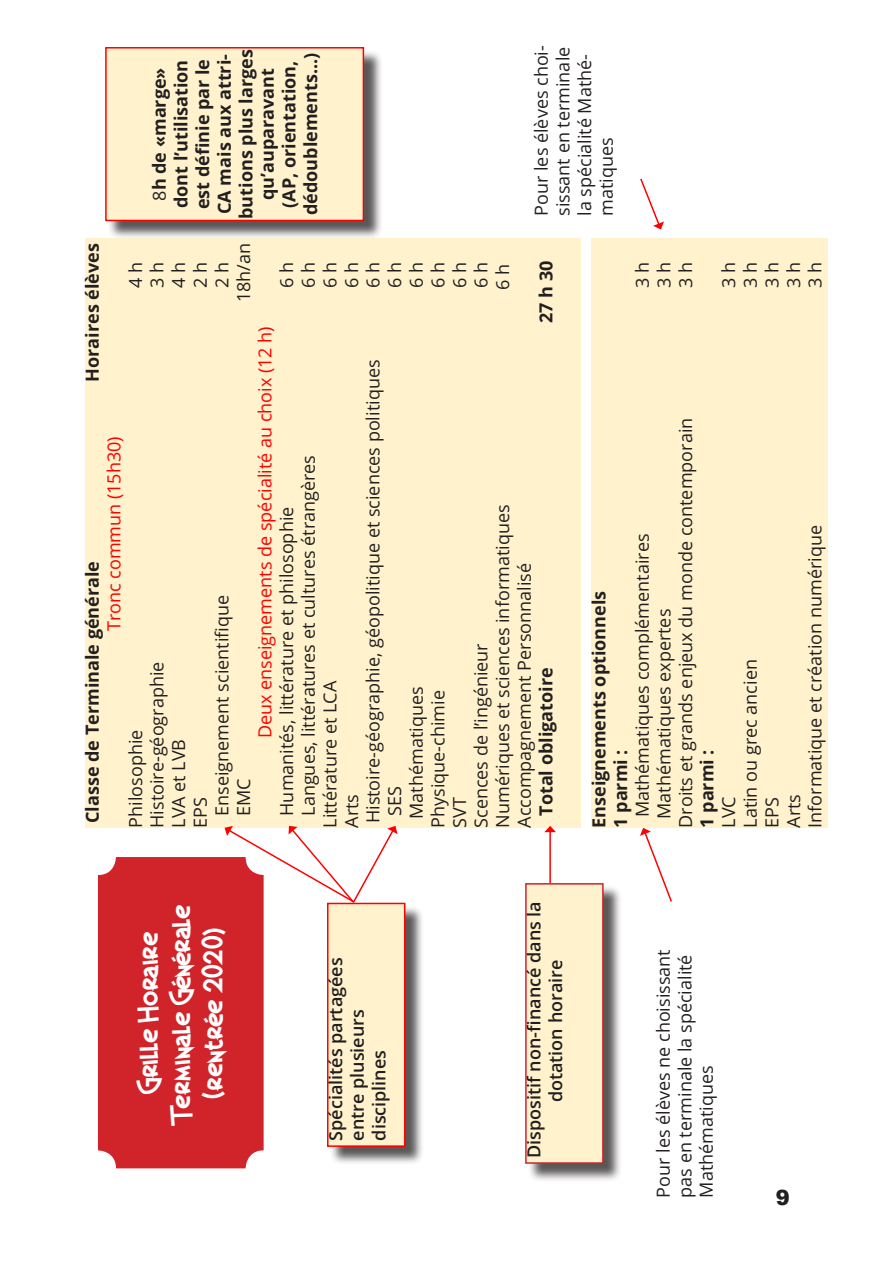
<style>
.page{position:relative;width:893px;height:1263px;background:#fff}
.page>*{position:absolute;margin:0;border:0;box-sizing:border-box;transform-origin:0 0}
.t1{font:27px "German Beauty";color:#fff}
.t2{font:900 21px "Arial";color:#231f20}
.t3{font:18px/21.6px "Open Sans";color:#231f20}
.t4{font:700 18px/21.6px "Open Sans";color:#231f20;text-align:center}
.t5{font:600 18px/21.6px "Open Sans";color:#231f20}
.t6{font:18px "Open Sans";color:#f00}
.s1{font-weight:400}
</style>
<div class="page">
<div style="left:85px;top:239px;width:495px;height:589px;background:#fff2cc"></div>
<div style="left:592px;top:239px;width:236px;height:589px;background:#fff2cc"></div>
<div style="left:330px;top:905px;width:94px;height:260px;background:#231f20;opacity:.75"></div>
<div style="left:328px;top:903px;width:77px;height:243px;background:#fff2cc"></div>
<div style="left:327px;top:903px;width:78px;height:244px;border:2px solid #f00"></div>
<div style="left:528px;top:885px;width:94px;height:297px;background:#231f20;opacity:.75"></div>
<div style="left:526px;top:884px;width:77px;height:279px;background:#fff2cc"></div>
<div style="left:525px;top:883px;width:79px;height:281px;border:2px solid #d1232a"></div>
<div style="left:98px;top:857px;width:166px;height:311px;background:#d1232a;border-radius:18px"></div>
<svg style="left:225px;top:826px;width:173px;height:78px"></svg>
<hr style="left:549px;top:831px;width:2px;height:52px;background:#f00">
<svg style="left:544px;top:826px;width:12px;height:6px"></svg>
<svg style="left:640px;top:828px;width:32px;height:74px"></svg>
<svg style="left:640px;top:178px;width:24px;height:51px"></svg>
<div style="left:107px;top:49px;width:276px;height:191px;background:#231f20;opacity:.75"></div>
<div style="left:106px;top:48px;width:257px;height:172px;background:#fff2cc"></div>
<div style="left:105px;top:47px;width:259px;height:174px;border:2px solid #f00"></div>
<p class="t4" style="left:148px;top:219px;width:171px;rotate:-90deg"><span class="s1">8</span>h de «marge» dont l’utilisation est définie par le<br>CA mais aux attri&shy;butions plus larges qu’auparavant (AP, orientation, dédoublements...)</p>
<p class="t3" style="left:530px;top:216px;width:172px;rotate:-90deg">Pour les élèves choi&shy;sissant en terminale la spécialité Mathé&shy;matiques</p>
<p class="t4" style="left:81px;top:382px;width:140px;rotate:-90deg">Horaires élèves</p>
<p class="t3" style="left:232px;top:302px;width:61px;rotate:-90deg">18h/an</p>
<p class="t4" style="left:535px;top:323px;width:64px;rotate:-90deg">27 h 30</p>
<p class="t3" style="left:383px;top:288px;width:28px;rotate:-90deg">6 h</p>
<p class="t3" style="left:362px;top:288px;width:28px;rotate:-90deg">6 h</p>
<p class="t3" style="left:470px;top:288px;width:28px;rotate:-90deg">6 h</p>
<p class="t3" style="left:211px;top:288px;width:28px;rotate:-90deg">2 h</p>
<p class="t3" style="left:275px;top:288px;width:28px;rotate:-90deg">6 h</p>
<p class="t3" style="left:297px;top:288px;width:28px;rotate:-90deg">6 h</p>
<p class="t3" style="left:167px;top:288px;width:28px;rotate:-90deg">4 h</p>
<p class="t3" style="left:124px;top:288px;width:28px;rotate:-90deg">4 h</p>
<p class="t3" style="left:319px;top:288px;width:28px;rotate:-90deg">6 h</p>
<p class="t3" style="left:340px;top:288px;width:28px;rotate:-90deg">6 h</p>
<p class="t3" style="left:146px;top:288px;width:28px;rotate:-90deg">3 h</p>
<p class="t3" style="left:405px;top:288px;width:28px;rotate:-90deg">6 h</p>
<p class="t3" style="left:427px;top:288px;width:28px;rotate:-90deg">6 h</p>
<p class="t3" style="left:189px;top:288px;width:28px;rotate:-90deg">2 h</p>
<p class="t3" style="left:448px;top:288px;width:28px;rotate:-90deg">6 h</p>
<p class="t3" style="left:491px;top:290px;width:28px;rotate:-90deg">6 h</p>
<p class="t6" style="left:253px;top:738px;width:414px;rotate:-90deg">Deux enseignements de spécialité au choix (12 h)</p>
<p class="t3" style="left:362px;top:823px;width:465px;rotate:-90deg">Histoire-géographie, géopolitique et sciences politiques</p>
<p class="t6" style="left:102px;top:631px;width:197px;rotate:-90deg">Tronc commun (15h30)</p>
<p class="t3" style="left:297px;top:816px;width:362px;rotate:-90deg">Langues, littératures et cultures étrangères</p>
<p class="t3" style="left:491px;top:828px;width:325px;rotate:-90deg">Numériques et sciences informatiques</p>
<p class="t3" style="left:275px;top:816px;width:311px;rotate:-90deg">Humanités, littérature et philosophie</p>
<p class="t4" style="left:81px;top:823px;width:264px;rotate:-90deg">Classe de Terminale générale</p>
<p class="t3" style="left:513px;top:828px;width:266px;rotate:-90deg">Accompagnement Personnalisé</p>
<p class="t3" style="left:211px;top:816px;width:222px;rotate:-90deg">Enseignement scientifique</p>
<p class="t3" style="left:470px;top:828px;width:186px;rotate:-90deg">Scences de l’ingénieur</p>
<p class="t3" style="left:146px;top:828px;width:168px;rotate:-90deg">Histoire-géographie</p>
<p class="t4" style="left:535px;top:816px;width:150px;rotate:-90deg">Total obligatoire</p>
<p class="t3" style="left:319px;top:828px;width:148px;rotate:-90deg">Littérature et LCA</p>
<p class="t3" style="left:405px;top:819px;width:134px;rotate:-90deg">Mathématiques</p>
<p class="t3" style="left:427px;top:828px;width:139px;rotate:-90deg">Physique-chimie</p>
<p class="t3" style="left:124px;top:828px;width:100px;rotate:-90deg">Philosophie</p>
<p class="t3" style="left:167px;top:828px;width:90px;rotate:-90deg">LVA et LVB</p>
<p class="t3" style="left:232px;top:816px;width:39px;rotate:-90deg">EMC</p>
<p class="t3" style="left:383px;top:816px;width:31px;rotate:-90deg">SES</p>
<p class="t3" style="left:340px;top:828px;width:35px;rotate:-90deg">Arts</p>
<p class="t3" style="left:448px;top:828px;width:32px;rotate:-90deg">SVT</p>
<p class="t3" style="left:189px;top:828px;width:32px;rotate:-90deg">EPS</p>
<p class="t3" style="left:674px;top:288px;width:28px;rotate:-90deg">3 h</p>
<p class="t3" style="left:631px;top:288px;width:28px;rotate:-90deg">3 h</p>
<p class="t3" style="left:653px;top:288px;width:28px;rotate:-90deg">3 h</p>
<p class="t3" style="left:804px;top:288px;width:28px;rotate:-90deg">3 h</p>
<p class="t3" style="left:717px;top:288px;width:28px;rotate:-90deg">3 h</p>
<p class="t3" style="left:739px;top:288px;width:28px;rotate:-90deg">3 h</p>
<p class="t3" style="left:782px;top:288px;width:28px;rotate:-90deg">3 h</p>
<p class="t3" style="left:761px;top:288px;width:28px;rotate:-90deg">3 h</p>
<p class="t3" style="left:674px;top:828px;width:411px;rotate:-90deg">Droits et grands enjeux du monde contemporain</p>
<p class="t3" style="left:631px;top:817px;width:285px;rotate:-90deg">Mathématiques complémentaires</p>
<p class="t4" style="left:588px;top:828px;width:238px;rotate:-90deg">Enseignements optionnels</p>
<p class="t3" style="left:653px;top:819px;width:211px;rotate:-90deg">Mathématiques expertes</p>
<p class="t4" style="left:609px;top:828px;width:80px;rotate:-90deg">1 parmi :</p>
<p class="t4" style="left:696px;top:828px;width:80px;rotate:-90deg">1 parmi :</p>
<p class="t3" style="left:717px;top:828px;width:33px;rotate:-90deg">LVC</p>
<p class="t3" style="left:739px;top:828px;width:170px;rotate:-90deg">Latin ou grec ancien</p>
<p class="t3" style="left:761px;top:828px;width:32px;rotate:-90deg">EPS</p>
<p class="t3" style="left:804px;top:828px;width:304px;rotate:-90deg">Informatique et création numérique</p>
<p class="t3" style="left:782px;top:828px;width:35px;rotate:-90deg">Arts</p>
<p class="t1" style="left:167px;top:1122px;width:219px;rotate:-90deg">Terminale Générale</p>
<p class="t1" style="left:200px;top:1099px;width:173px;rotate:-90deg">(rentrée 2020)</p>
<p class="t1" style="left:135px;top:1094px;width:164px;rotate:-90deg">Grille Horaire</p>
<p class="t5" style="left:325px;top:1141px;width:185px;rotate:-90deg">Spécialités partagées entre plusieurs</p>
<p class="t5" style="left:368px;top:1141px;width:92px;rotate:-90deg">disciplines</p>
<p class="t5" style="left:523px;top:1158px;width:258px;rotate:-90deg">Dispositif non-financé dans la</p>
<p class="t5" style="left:544px;top:1102px;width:144px;rotate:-90deg">dotation horaire</p>
<p class="t3" style="left:652px;top:1198px;width:250px;rotate:-90deg">Pour les élèves ne choisissant pas en terminale la spécialité<br>Mathématiques</p>
<p class="t2" style="left:776px;top:1182px;width:16px">9</p>
</div>
